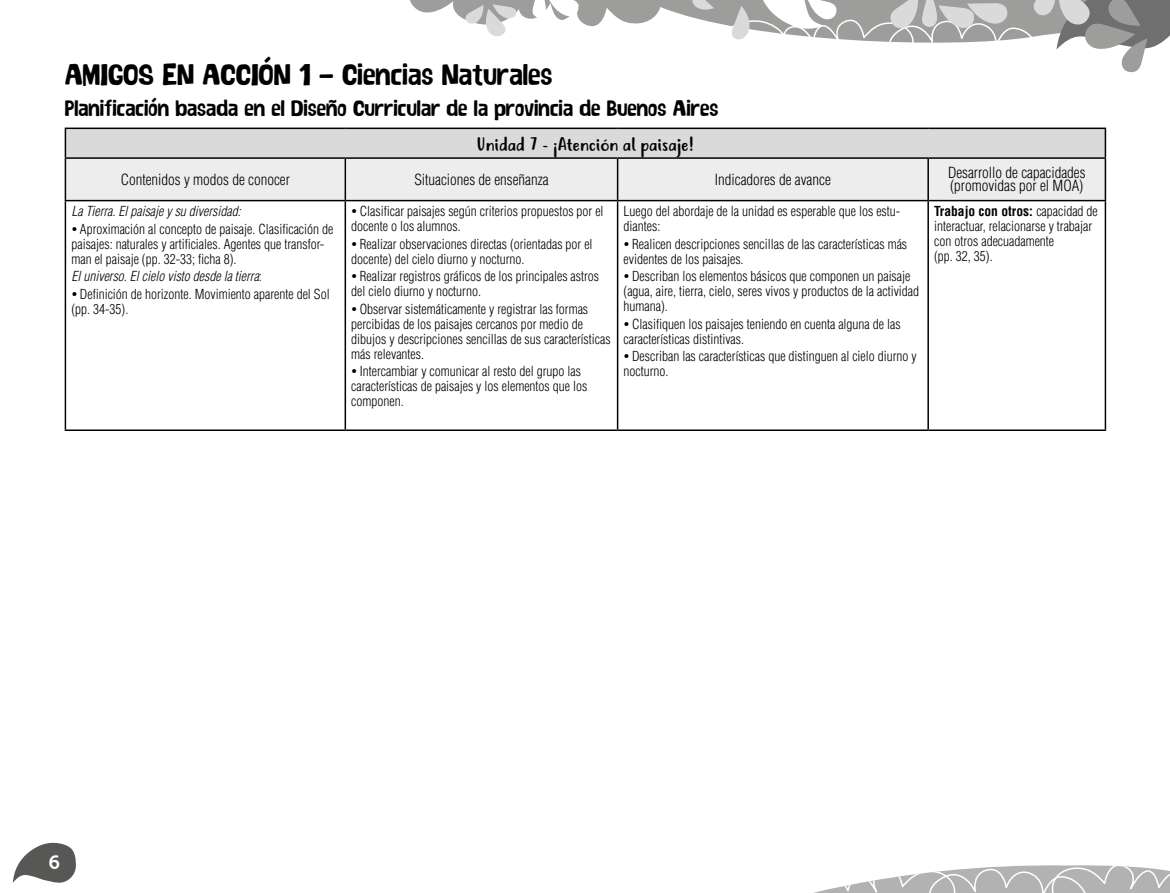
<style>
.page{position:relative;width:1170px;height:893px;background:#fff}
.page>*{position:absolute;margin:0;border:0;box-sizing:border-box;transform-origin:0 0}
.t1{font:30px "Bosque Tinta";color:#000}
.t2{font:22.5px "Bosque Tinta";color:#000}
.t3{font:19.5px "Museo Sans Rounded 700";color:#fff}
.t4{font:18px "Justtellmewhat";color:#000}
.t5{font:300 condensed 15px/13.5px "Helvetica LT Std";color:#000}
.t6{font:300 condensed 13.5px/15px "Helvetica LT Std";color:#000}
.t7{font:italic 300 condensed 13.5px "Helvetica LT Std";color:#000}
.s1{font-style:italic}
.s2{font-weight:700}
</style>
<div class="page">
<svg style="left:13px;top:842px;width:63px;height:41px"></svg>
<svg style="left:813px;top:865px;width:356px;height:28px"></svg>
<svg style="left:410px;top:0;width:759px;height:73px"></svg>
<div style="left:65px;top:128px;width:1040px;height:30px;background:#dadada"></div>
<div style="left:66px;top:159px;width:1038px;height:41px;background:#ededed"></div>
<hr style="left:65px;top:128px;width:280px;height:1px;background:#000">
<svg style="left:65px;top:129px;width:1px;height:28px"></svg>
<hr style="left:345px;top:128px;width:272px;height:1px;background:#000">
<hr style="left:617px;top:128px;width:311px;height:1px;background:#000">
<hr style="left:928px;top:128px;width:178px;height:1px;background:#000">
<hr style="left:1104px;top:129px;width:2px;height:28px;background:#000">
<hr style="left:65px;top:157px;width:280px;height:2px;background:#000">
<hr style="left:65px;top:159px;width:1px;height:41px;background:#000">
<hr style="left:345px;top:157px;width:272px;height:2px;background:#000">
<hr style="left:344px;top:159px;width:2px;height:41px;background:#000">
<hr style="left:617px;top:157px;width:311px;height:2px;background:#000">
<hr style="left:616px;top:159px;width:2px;height:41px;background:#000">
<hr style="left:928px;top:157px;width:178px;height:2px;background:#000">
<hr style="left:927px;top:159px;width:1px;height:41px;background:#000">
<hr style="left:1104px;top:159px;width:2px;height:41px;background:#000">
<hr style="left:65px;top:200px;width:280px;height:1px;background:#000">
<hr style="left:65px;top:201px;width:1px;height:228px;background:#000">
<hr style="left:345px;top:200px;width:272px;height:1px;background:#000">
<hr style="left:344px;top:201px;width:2px;height:228px;background:#000">
<hr style="left:617px;top:200px;width:311px;height:1px;background:#000">
<hr style="left:616px;top:201px;width:2px;height:228px;background:#000">
<hr style="left:928px;top:200px;width:178px;height:1px;background:#000">
<hr style="left:927px;top:201px;width:1px;height:228px;background:#000">
<hr style="left:1104px;top:201px;width:2px;height:228px;background:#000">
<hr style="left:65px;top:429px;width:280px;height:2px;background:#000">
<hr style="left:345px;top:429px;width:272px;height:2px;background:#000">
<hr style="left:617px;top:429px;width:311px;height:2px;background:#000">
<hr style="left:928px;top:429px;width:178px;height:2px;background:#000">
<h1 class="t1" style="left:65px;top:51px;width:489px">AMIGOS EN ACCIÓN 1 - Ciencias Naturales</h1>
<h2 class="t2" style="left:65px;top:90px;width:655px">Planificación basada en el Diseño Curricular de la provincia de Buenos Aires</h2>
<h3 class="t4" style="left:477px;top:133px;width:218px">Unidad 7 - ¡Atención al paisaje!</h3>
<p class="t5" style="left:121px;top:172px;width:171px">Contenidos y modos de conocer</p>
<p class="t5" style="left:414px;top:172px;width:136px">Situaciones de enseñanza</p>
<p class="t5" style="left:715px;top:172px;width:117px">Indicadores de avance</p>
<p class="t5" style="left:947px;top:166px;width:139px">Desarrollo de capacidades (promovidas por el MOA)</p>
<p class="t7" style="left:71px;top:203px;width:171px">La Tierra. El paisaje y su diversidad:</p>
<p class="t6" style="left:71px;top:221px;width:263px;text-indent:9px">Aproximación al concepto de paisaje. Clasificación de paisajes: naturales y artificiales. Agentes que transfor&shy;man el paisaje (pp. 32-33; ficha 8).</p>
<p class="t6" style="left:80px;top:268px;width:251px;line-height:17.5px;text-indent:-8px"><span class="s1">El universo. El cielo visto desde la tierra</span>:<br>Definición de horizonte. Movimiento aparente del Sol</p>
<p class="t6" style="left:71px;top:301px;width:58px">(pp. 34-35).</p>
<p class="t6" style="left:351px;top:204px;width:254px;text-indent:9px">Clasificar paisajes según criterios propuestos por el docente o los alumnos.</p>
<p class="t6" style="left:351px;top:236px;width:243px;text-indent:9px">Realizar observaciones directas (orientadas por el docente) del cielo diurno y nocturno.</p>
<p class="t6" style="left:351px;top:269px;width:249px;text-indent:9px">Realizar registros gráficos de los principales astros del cielo diurno y nocturno.</p>
<p class="t6" style="left:351px;top:301px;width:261px;text-indent:9px">Observar sistemáticamente y registrar las formas percibidas de los paisajes cercanos por medio de dibujos y descripciones sencillas de sus características más relevantes.</p>
<p class="t6" style="left:351px;top:364px;width:237px;text-indent:9px">Intercambiar y comunicar al resto del grupo las características de paisajes y los elementos que los componen.</p>
<p class="t6" style="left:934px;top:204px;width:165px"><span class="s2">Trabajo con otros:</span> capacidad de interactuar, relacionarse y trabajar con otros adecuadamente<br>(pp. 32, 35).</p>
<p class="t6" style="left:623px;top:204px;width:278px">Luego del abordaje de la unidad es esperable que los estu&shy;diantes:</p>
<p class="t6" style="left:623px;top:236px;width:285px;text-indent:9px">Realicen descripciones sencillas de las características más evidentes de los paisajes.</p>
<p class="t6" style="left:623px;top:269px;width:297px;text-indent:9px">Describan los elementos básicos que componen un paisaje (agua, aire, tierra, cielo, seres vivos y productos de la actividad humana).</p>
<p class="t6" style="left:623px;top:316px;width:278px;text-indent:9px">Clasifiquen los paisajes teniendo en cuenta alguna de las características distintivas.</p>
<p class="t6" style="left:623px;top:349px;width:295px;text-indent:9px">Describan las características que distinguen al cielo diurno y nocturno.</p>
<h3 class="t3" style="left:48px;top:851px;width:13px">6</h3>
</div>
